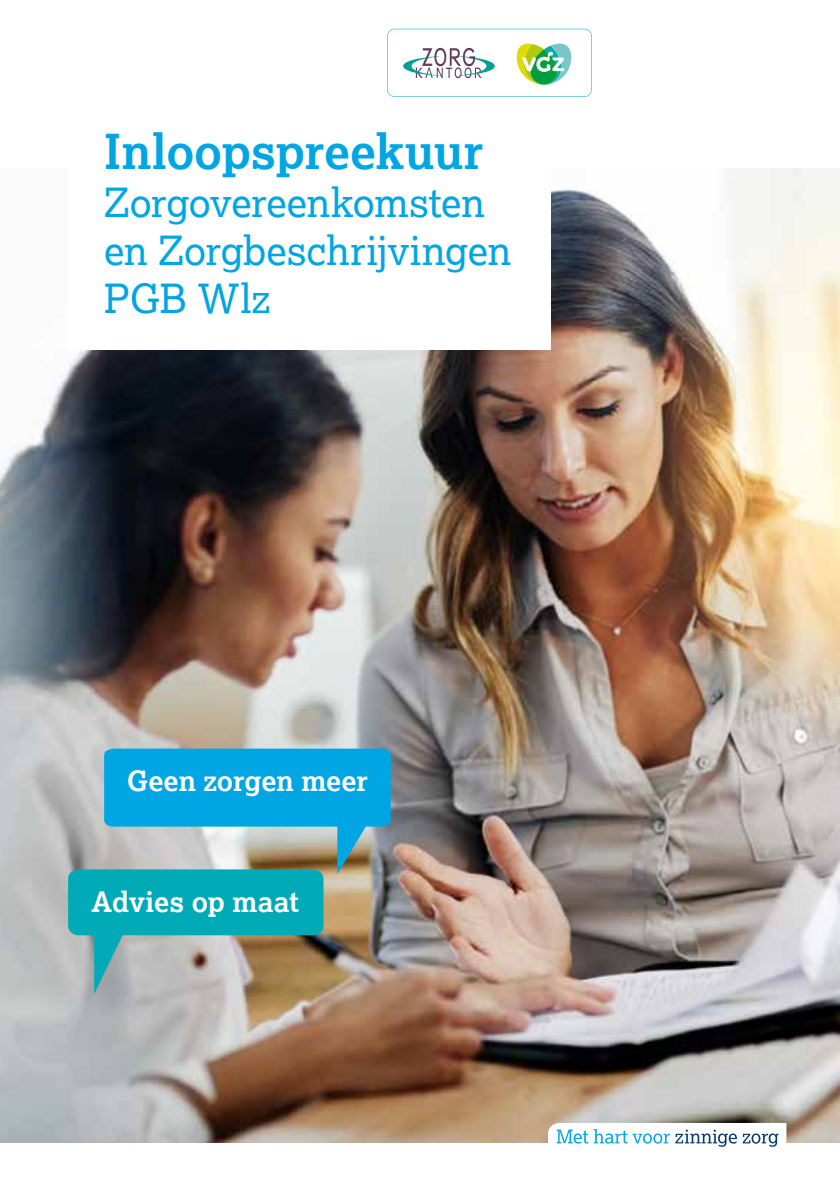
<style>
.page{position:relative;width:840px;height:1191px;background:#fff}
.page>*{position:absolute;margin:0;border:0;box-sizing:border-box;transform-origin:0 0}
.t1{font:700 48px "Lexia";letter-spacing:-.005em;color:#00a6e4}
.t2{font:40px/48px "Lexia";letter-spacing:-.005em;color:#00a6e4}
.t3{font:700 28px "Lexia";color:#fff}
</style>
<div class="page">
<img style="left:0;top:168px;width:839px;height:975px">
<div style="left:68px;top:97px;width:482px;height:252px;background:#fff"></div>
<svg style="left:68px;top:748px;width:322px;height:246px;background:#57a7b5"></svg>
<svg style="left:387px;top:29px;width:204px;height:68px"></svg>
<svg style="left:547px;top:1123px;width:238px;height:24px"></svg>
<p class="t1" style="left:104px;top:122px;width:380px">Inloopspreekuur</p>
<p class="t2" style="left:104px;top:178px;width:408px">Zorgovereenkomsten en Zorgbeschrijvingen<br>PGB Wlz</p>
<p class="t3" style="left:127px;top:763px;width:242px">Geen zorgen meer</p>
<p class="t3" style="left:91px;top:884px;width:209px">Advies op maat</p>
</div>
